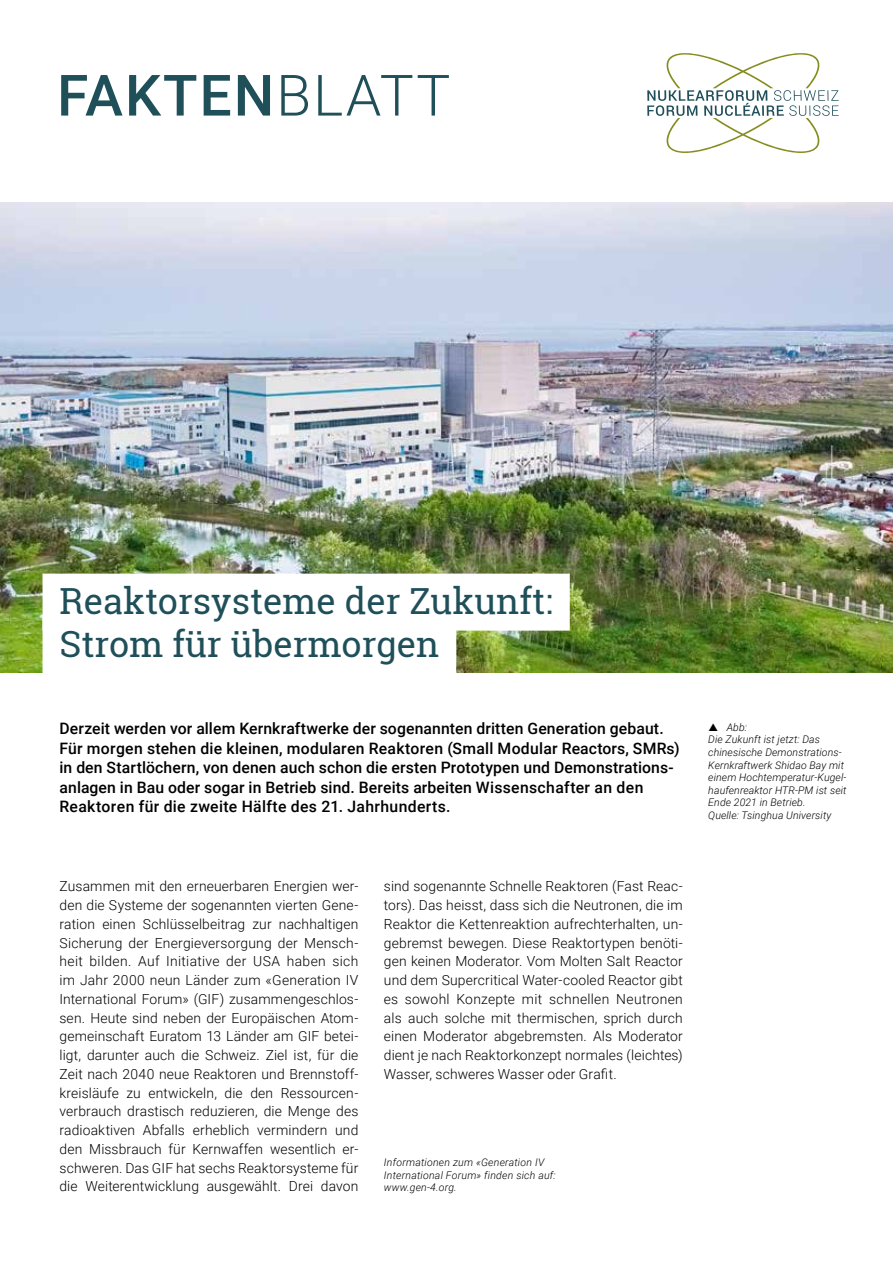
<style>
.page{position:relative;width:893px;height:1263px;background:#fff}
.page>*{position:absolute;margin:0;border:0;box-sizing:border-box;transform-origin:0 0}
.t1{font:500 57px "Roboto";letter-spacing:.035em;color:#1f4f59}
.t2{font:36px/43.2px "Roboto Slab";color:#1f4f59}
.t3{font:500 15.75px/19.5px "Roboto";letter-spacing:.01em;color:#000}
.t4{font:300 13.8px/18.8px "Roboto";letter-spacing:.01em;color:#000;text-align:justify}
.t5{font:italic 300 10.5px/12.6px "Roboto";letter-spacing:.01em;color:#000}
.s1{font-weight:300}
</style>
<div class="page">
<img style="left:0;top:202px;width:893px;height:471px">
<svg style="left:647px;top:53px;width:192px;height:100px"></svg>
<div style="left:43px;top:574px;width:527px;height:57px;background:#fff"></div>
<div style="left:43px;top:617px;width:413px;height:57px;background:#fff"></div>
<h1 class="t1" style="left:57px;top:55px;width:395px">FAKTEN<span class="s1">BLATT</span></h1>
<h2 class="t2" style="left:60px;top:578px;width:495px">Reaktorsysteme der Zukunft:<br>Strom für übermorgen</h2>
<p class="t3" style="left:60px;top:718px;width:622px">Derzeit werden vor allem Kernkraftwerke der sogenannten dritten Generation gebaut.<br>Für morgen stehen die kleinen, modularen Reaktoren (Small Modular Reactors, SMRs) in den Startlöchern, von denen auch schon die ersten Prototypen und Demonstrations&shy;anlagen in Bau oder sogar in Betrieb sind. Bereits arbeiten Wissenschafter an den Reaktoren für die zweite Hälfte des 21. Jahrhunderts.</p>
<p class="t4" style="left:60px;top:876px;width:300px">Zusammen mit den erneuerbaren Energien wer&shy;den die Systeme der sogenannten vierten Gene&shy;ration einen Schlüsselbeitrag zur nachhaltigen Sicherung der Energieversorgung der Mensch&shy;heit bilden. Auf Initiative der USA haben sich im Jahr 2000 neun Länder zum «Generation IV International Forum» (GIF) zusammengeschlos&shy;sen. Heute sind neben der Europäischen Atom&shy;gemeinschaft Euratom 13 Länder am GIF betei&shy;ligt, darunter auch die Schweiz. Ziel ist, für die Zeit nach 2040 neue Reaktoren und Brennstoff&shy;kreisläufe zu entwickeln, die den Ressourcen&shy;verbrauch drastisch reduzieren, die Menge des radioaktiven Abfalls erheblich vermindern und den Missbrauch für Kernwaffen wesentlich er&shy;schweren. Das GIF hat sechs Reaktorsysteme für die Weiterentwicklung ausgewählt. Drei davon</p>
<p class="t4" style="left:384px;top:876px;width:300px">sind sogenannte Schnelle Reaktoren (Fast Reac&shy;tors). Das heisst, dass sich die Neutronen, die im Reaktor die Kettenreaktion aufrechterhalten, un&shy;gebremst bewegen. Diese Reaktortypen benöti&shy;gen keinen Moderator. Vom Molten Salt Reactor und dem Supercritical Water-cooled Reactor gibt es sowohl Konzepte mit schnellen Neutronen als auch solche mit thermischen, sprich durch einen Moderator abgebremsten. Als Moderator dient je nach Reaktorkonzept normales (leichtes)<br>Wasser, schweres Wasser oder Grafit.</p>
<p class="t5" style="left:384px;top:1156px;width:173px">Informationen zum «Generation IV<br>International Forum» finden sich auf: www.gen-4.org.</p>
<p class="t5" style="left:708px;top:720px;width:140px;text-indent:18px">Abb:<br>Die Zukunft ist jetzt: Das chinesische Demonstrations-<br>Kernkraftwerk Shidao Bay mit einem Hochtemperatur-Kugel&shy;haufenreaktor HTR-PM ist seit<br>Ende 2021 in Betrieb.<br>Quelle: Tsinghua University</p>
</div>
